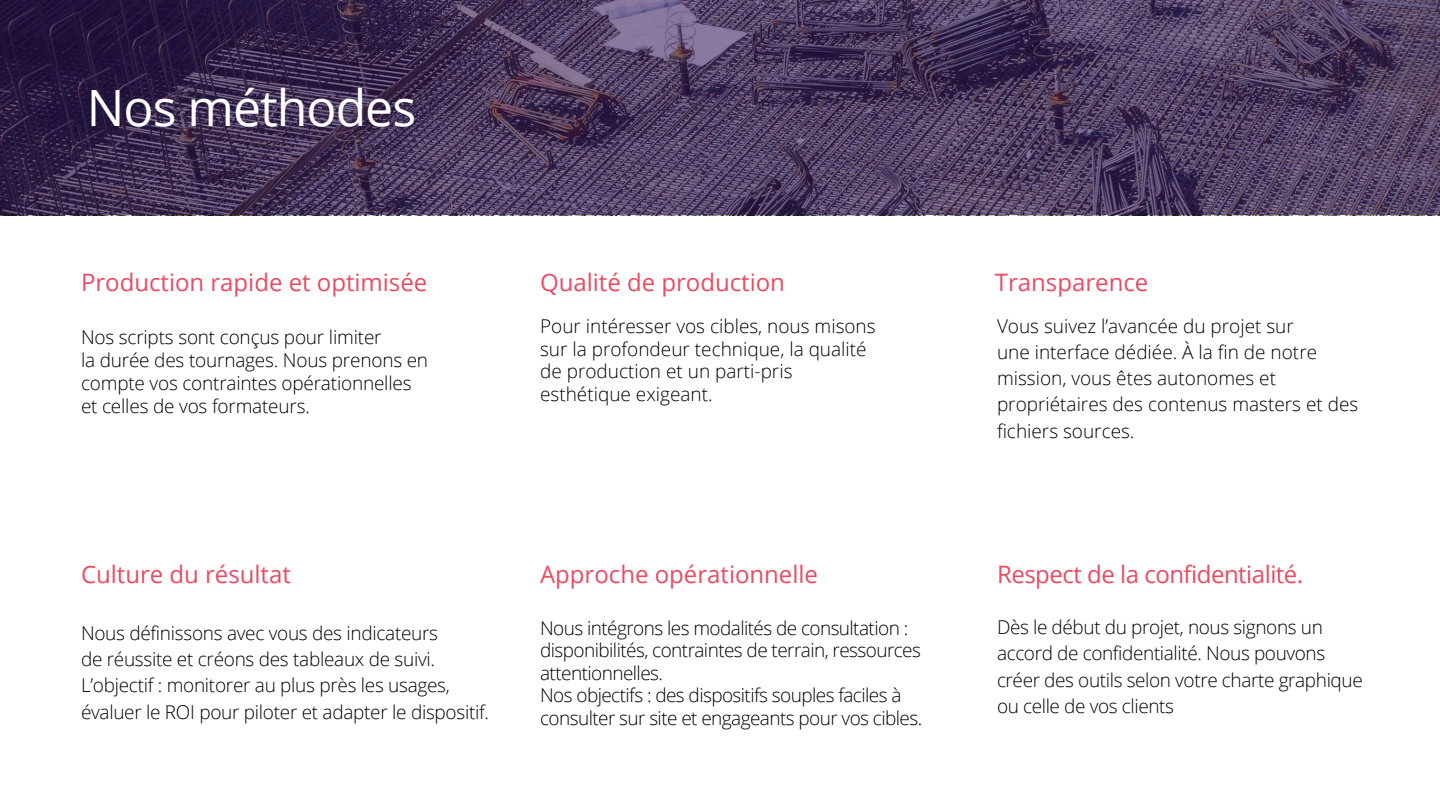
<style>
.page{position:relative;width:1440px;height:810px;background:#fff}
.page>*{position:absolute;margin:0;border:0;box-sizing:border-box;transform-origin:0 0}
.t1{font:50px "Open Sans";letter-spacing:-.02em;color:#fff}
.t2{font:24px "Open Sans";color:#e84c63}
.t3{font:24px "Open Sans";letter-spacing:-.02em;color:#e84c63}
.t4{font:300 19px/26.2px "Open Sans";letter-spacing:-.015em;color:#000}
</style>
<div class="page">
<svg style="left:0;top:0;width:1440px;height:214px;background:#49395c"></svg>
<h1 class="t1" style="left:87px;top:73px;width:331px">Nos méthodes</h1>
<p class="t2" style="left:81px;top:265px;width:348px">Production rapide et optimisée</p>
<p class="t2" style="left:540px;top:265px;width:246px">Qualité de production</p>
<p class="t2" style="left:995px;top:265px;width:155px">Transparence</p>
<p class="t4" style="left:81px;top:325px;width:349px;line-height:23.2px">Nos scripts sont conçus pour limiter<br>la durée des tournages. Nous prenons en compte vos contraintes opérationnelles et celles de vos formateurs.</p>
<p class="t4" style="left:540px;top:314px;width:337px;line-height:22.5px">Pour intéresser vos cibles, nous misons sur la profondeur technique, la qualité de production et un parti-pris esthétique exigeant.</p>
<p class="t4" style="left:997px;top:312px;width:363px">Vous suivez l’avancée du projet sur<br>une interface dédiée. À la fin de notre mission, vous êtes autonomes et propriétaires des contenus masters et des fichiers sources.</p>
<p class="t2" style="left:81px;top:557px;width:211px">Culture du résultat</p>
<p class="t2" style="left:540px;top:557px;width:279px">Approche opérationnelle</p>
<p class="t3" style="left:997px;top:557px;width:308px">Respect de la confidentialité.</p>
<p class="t4" style="left:81px;top:619px;width:410px">Nous définissons avec vous des indicateurs<br>de réussite et créons des tableaux de suivi.<br>L’objectif : monitorer au plus près les usages, évaluer le ROI pour piloter et adapter le dispositif.</p>
<p class="t4" style="left:997px;top:614px;width:367px">Dès le début du projet, nous signons un accord de confidentialité. Nous pouvons créer des outils selon votre charte graphique ou celle de vos clients</p>
<p class="t4" style="left:540px;top:616px;width:384px;line-height:22.5px">Nous intégrons les modalités de consultation : disponibilités, contraintes de terrain, ressources attentionnelles.<br>Nos objectifs : des dispositifs souples faciles à consulter sur site et engageants pour vos cibles.</p>
</div>
